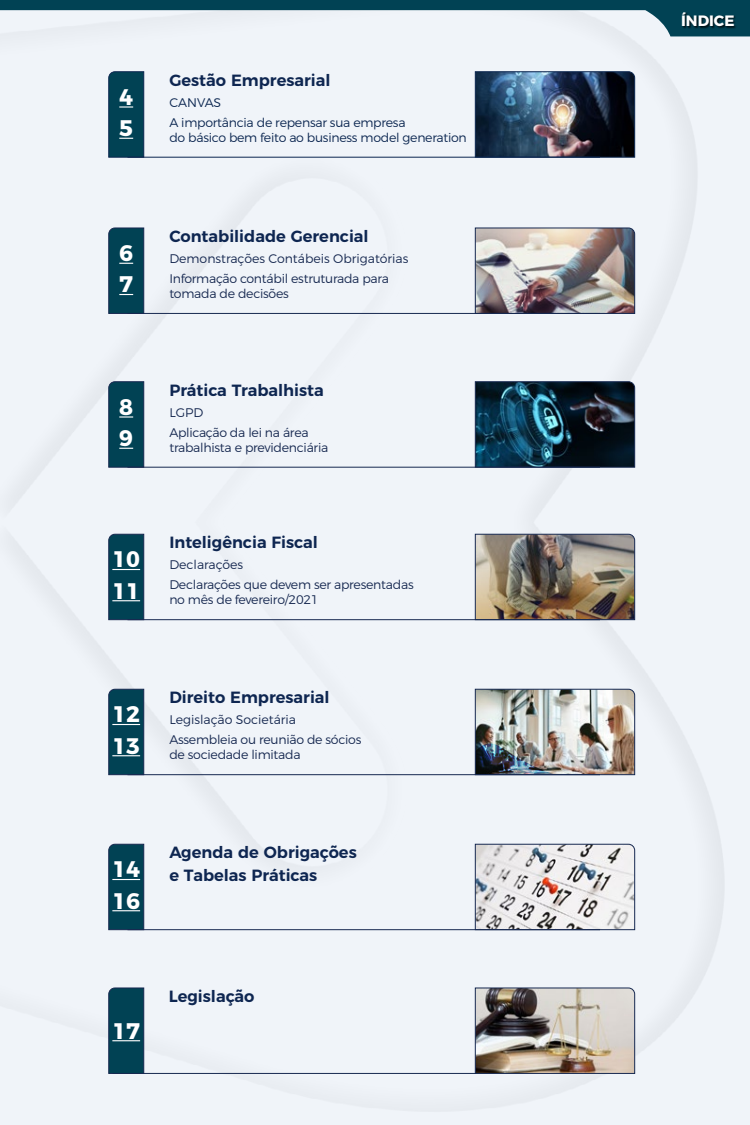
<style>
.page{position:relative;width:750px;height:1125px;background:#fff}
.page>*{position:absolute;margin:0;border:0;box-sizing:border-box;transform-origin:0 0}
.t1{font:700 22.5px/31.2px "Montserrat";color:#fff}
.t2{font:600 16.25px/22.5px "Montserrat";color:#0e2651}
.t3{font:700 15px "Montserrat";color:#fff}
.t4{font:300 12.5px/20px "Montserrat";letter-spacing:-.02em;color:#162850}
.t5{font:300 12.5px/20px "Montserrat";letter-spacing:-.02em;color:#0b2650}
</style>
<div class="page">
<svg style="left:0;top:0;width:750px;height:36px"></svg>
<div style="left:682px;top:12px;width:55px;height:17px;background:#000;opacity:.75"></div>
<hr style="left:112px;top:1073px;width:364px;height:1px;background:#162850">
<img style="left:475px;top:71px;width:160px;height:87px">
<svg style="left:108px;top:71px;width:36px;height:87px;background:#074457"></svg>
<hr style="left:128px;top:157px;width:472px;height:1px;background:#0b2650">
<img style="left:475px;top:227px;width:160px;height:87px">
<svg style="left:108px;top:227px;width:36px;height:87px;background:#084457"></svg>
<hr style="left:128px;top:313px;width:472px;height:1px;background:#162850">
<img style="left:475px;top:381px;width:160px;height:87px">
<svg style="left:108px;top:381px;width:36px;height:87px;background:#084457"></svg>
<hr style="left:128px;top:467px;width:472px;height:1px;background:#162850">
<img style="left:475px;top:534px;width:160px;height:86px">
<svg style="left:108px;top:534px;width:36px;height:86px;background:#094658"></svg>
<hr style="left:128px;top:619px;width:472px;height:1px;background:#162850">
<img style="left:475px;top:689px;width:160px;height:86px">
<svg style="left:108px;top:689px;width:36px;height:86px;background:#094658"></svg>
<hr style="left:128px;top:774px;width:472px;height:1px;background:#162850">
<svg style="left:475px;top:844px;width:160px;height:86px"></svg>
<svg style="left:108px;top:844px;width:36px;height:86px;background:#094658"></svg>
<hr style="left:128px;top:929px;width:472px;height:1px;background:#162850">
<img style="left:475px;top:987px;width:160px;height:87px">
<svg style="left:108px;top:987px;width:36px;height:87px;background:#084457"></svg>
<h1 class="t1" style="left:119px;top:79px;width:15px">4<br>5</h1>
<h2 class="t2" style="left:169px;top:67px;width:163px">Gestão Empresarial</h2>
<p class="t5" style="left:169px;top:92px;width:238px">CANVAS<br>A importância de repensar sua empresa</p>
<p class="t5" style="left:169px;top:127px;width:299px">do básico bem feito ao business model generation</p>
<h1 class="t1" style="left:119px;top:236px;width:15px">6<br>7</h1>
<h2 class="t2" style="left:169px;top:224px;width:201px">Contabilidade Gerencial</h2>
<p class="t4" style="left:169px;top:248px;width:241px">Demonstrações Contábeis Obrigatórias<br>Informação contábil estruturada para</p>
<p class="t4" style="left:169px;top:283px;width:121px">tomada de decisões</p>
<h1 class="t1" style="left:119px;top:389px;width:15px">8<br>9</h1>
<h2 class="t2" style="left:169px;top:377px;width:156px">Prática Trabalhista</h2>
<p class="t4" style="left:169px;top:402px;width:141px">LGPD<br>Aplicação da lei na área</p>
<p class="t4" style="left:169px;top:437px;width:160px">trabalhista e previdenciária</p>
<h1 class="t1" style="left:112px;top:542px;width:29px">10<br>11</h1>
<h2 class="t2" style="left:169px;top:530px;width:150px">Inteligência Fiscal</h2>
<p class="t4" style="left:169px;top:555px;width:246px">Declarações<br>Declarações que devem ser apresentadas</p>
<p class="t4" style="left:169px;top:590px;width:151px">no mês de fevereiro/2021</p>
<h1 class="t1" style="left:112px;top:697px;width:29px">12<br>13</h1>
<h2 class="t2" style="left:169px;top:685px;width:162px">Direito Empresarial</h2>
<p class="t4" style="left:169px;top:710px;width:194px">Legislação Societária<br>Assembleia ou reunião de sócios</p>
<p class="t4" style="left:169px;top:745px;width:133px">de sociedade limitada</p>
<h1 class="t1" style="left:112px;top:852px;width:29px">14<br>16</h1>
<h2 class="t2" style="left:169px;top:840px;width:189px">Agenda de Obrigações e Tabelas Práticas</h2>
<h1 class="t1" style="left:112px;top:1013px;width:29px">17</h1>
<h2 class="t2" style="left:169px;top:984px;width:87px">Legislação</h2>
<p class="t3" style="left:681px;top:8px;width:55px">ÍNDICE</p>
</div>
